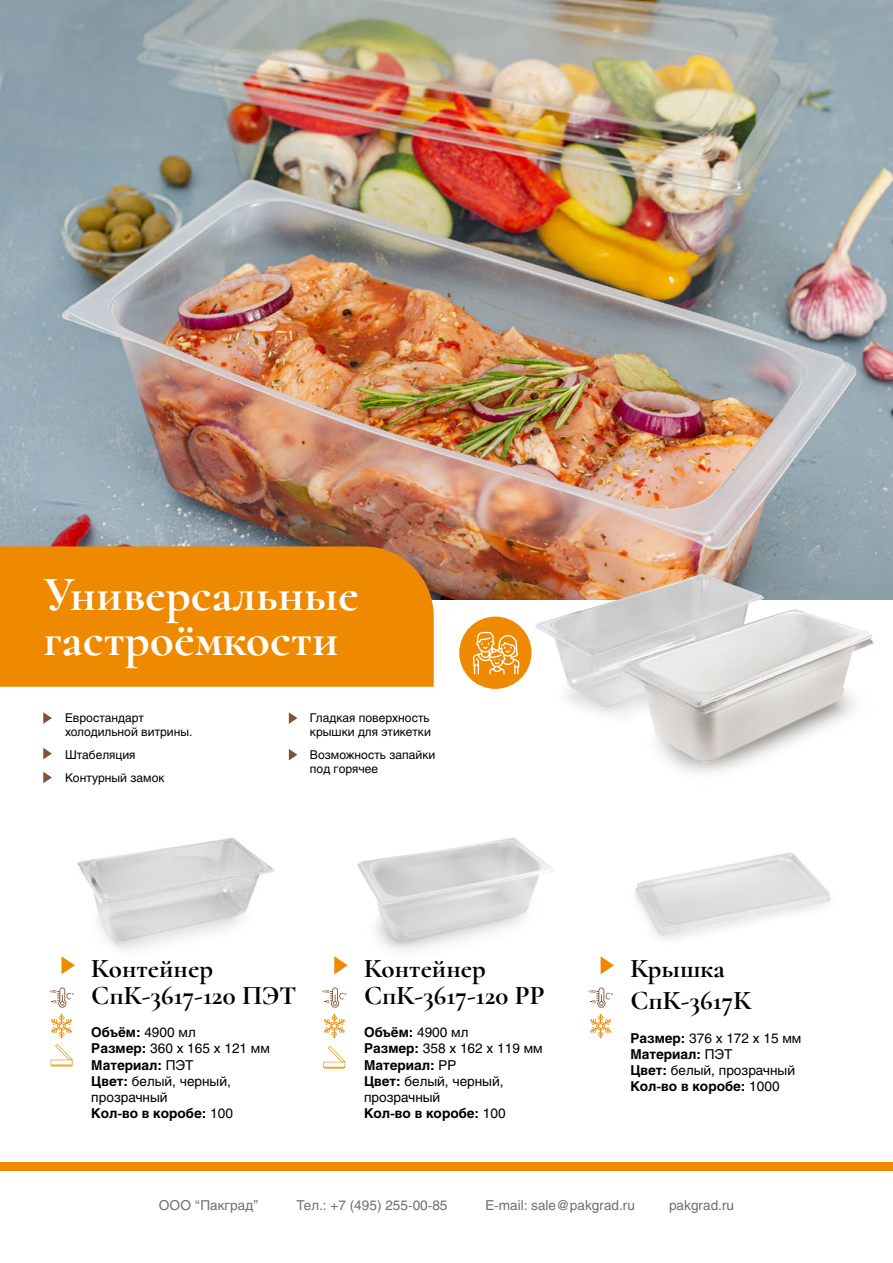
<style>
.page{position:relative;width:893px;height:1263px;background:#fff}
.page>*{position:absolute;margin:0;border:0;box-sizing:border-box;transform-origin:0 0}
.t1{font:700 49.5px/45px "Cormorant";color:#fff}
.t2{font:700 27px/27px "Cormorant";color:#000}
.t3{font:13.5px/16.2px "Helios";color:#000}
.t4{font:700 13.5px/16.2px "Helios";color:#000}
.t5{font:13.5px "Helios";color:#706f6f}
.t6{font:12px/14.4px "Helios";color:#000}
.s1{font-weight:700}
.s2{font-weight:400}
</style>
<div class="page">
<div style="left:0;top:1162px;width:893px;height:9px;background:#ee8900"></div>
<img style="left:600px;top:852px;width:231px;height:123px">
<img style="left:61px;top:838px;width:214px;height:132px">
<img style="left:357px;top:837px;width:198px;height:114px">
<svg style="left:62px;top:956px;width:13px;height:18px"></svg>
<svg style="left:334px;top:956px;width:14px;height:18px"></svg>
<svg style="left:601px;top:956px;width:13px;height:18px"></svg>
<svg style="left:50px;top:987px;width:24px;height:21px"></svg>
<svg style="left:51px;top:1044px;width:22px;height:22px"></svg>
<svg style="left:51px;top:1014px;width:21px;height:24px"></svg>
<svg style="left:322px;top:987px;width:24px;height:21px"></svg>
<svg style="left:323px;top:1046px;width:22px;height:22px"></svg>
<svg style="left:324px;top:1014px;width:21px;height:24px"></svg>
<svg style="left:589px;top:987px;width:24px;height:21px"></svg>
<svg style="left:590px;top:1014px;width:21px;height:24px"></svg>
<img style="left:0;top:0;width:893px;height:600px">
<div style="left:0;top:546px;width:434px;height:141px;background:#ee8900"></div>
<svg style="left:43px;top:712px;width:9px;height:12px"></svg>
<svg style="left:43px;top:748px;width:9px;height:11px"></svg>
<svg style="left:43px;top:772px;width:9px;height:11px"></svg>
<svg style="left:289px;top:712px;width:8px;height:12px"></svg>
<svg style="left:289px;top:749px;width:8px;height:11px"></svg>
<img style="left:526px;top:574px;width:361px;height:199px">
<div style="left:459px;top:617px;width:72px;height:72px;background:#ee8900;border-radius:50%"></div>
<svg style="left:473px;top:632px;width:46px;height:42px"></svg>
<h1 class="t1" style="left:43px;top:571px;width:317px">Универсальные гастроёмкости</h1>
<p class="t6" style="left:65px;top:710px;width:129px">Евростандарт холодильной витрины.</p>
<p class="t6" style="left:65px;top:743px;width:101px;line-height:23px">Штабеляция<br>Контурный замок</p>
<p class="t6" style="left:310px;top:710px;width:122px">Гладкая поверхность крышки для этикетки</p>
<p class="t6" style="left:310px;top:747px;width:127px">Возможность запайки под горячее</p>
<h2 class="t2" style="left:91px;top:955px;width:207px">Контейнер<br>СпК-3617-120 ПЭТ</h2>
<p class="t3" style="left:91px;top:1024px;width:180px"><span class="s1">Объём:</span> 4900 мл<br><span class="s1">Размер:</span> 360 х 165 х 121 мм<br><span class="s1">Материал:</span> ПЭТ<br><span class="s1">Цвет:</span> белый, черный, прозрачный<br><span class="s1">Кол-во в коробе:</span> 100</p>
<h2 class="t2" style="left:364px;top:955px;width:182px">Контейнер<br>СпК-3617-120 PP</h2>
<p class="t3" style="left:364px;top:1024px;width:180px"><span class="s1">Объём:</span> 4900 мл<br><span class="s1">Размер:</span> 358 х 162 х 119 мм<br><span class="s1">Материал:</span> PP<br><span class="s1">Цвет:</span> белый, черный, прозрачный<br><span class="s1">Кол-во в коробе:</span> 100</p>
<h2 class="t2" style="left:630px;top:952px;width:122px;line-height:32.4px">Крышка<br>СпК-3617К</h2>
<p class="t4" style="left:630px;top:1029px;width:173px">Размер: <span class="s2">376 х 172 х 15 мм<br></span>Материал: <span class="s2">ПЭТ<br></span>Цвет: <span class="s2">белый, прозрачный<br></span>Кол-во в коробе: <span class="s2">1000</span></p>
<p class="t5" style="left:159px;top:1197px;width:101px">ООО “Пакград”</p>
<p class="t5" style="left:296px;top:1197px;width:153px">Тел.: +7 (495) 255-00-85</p>
<p class="t5" style="left:485px;top:1197px;width:151px">E-mail: sale@pakgrad.ru</p>
<p class="t5" style="left:669px;top:1197px;width:67px">pakgrad.ru</p>
</div>
